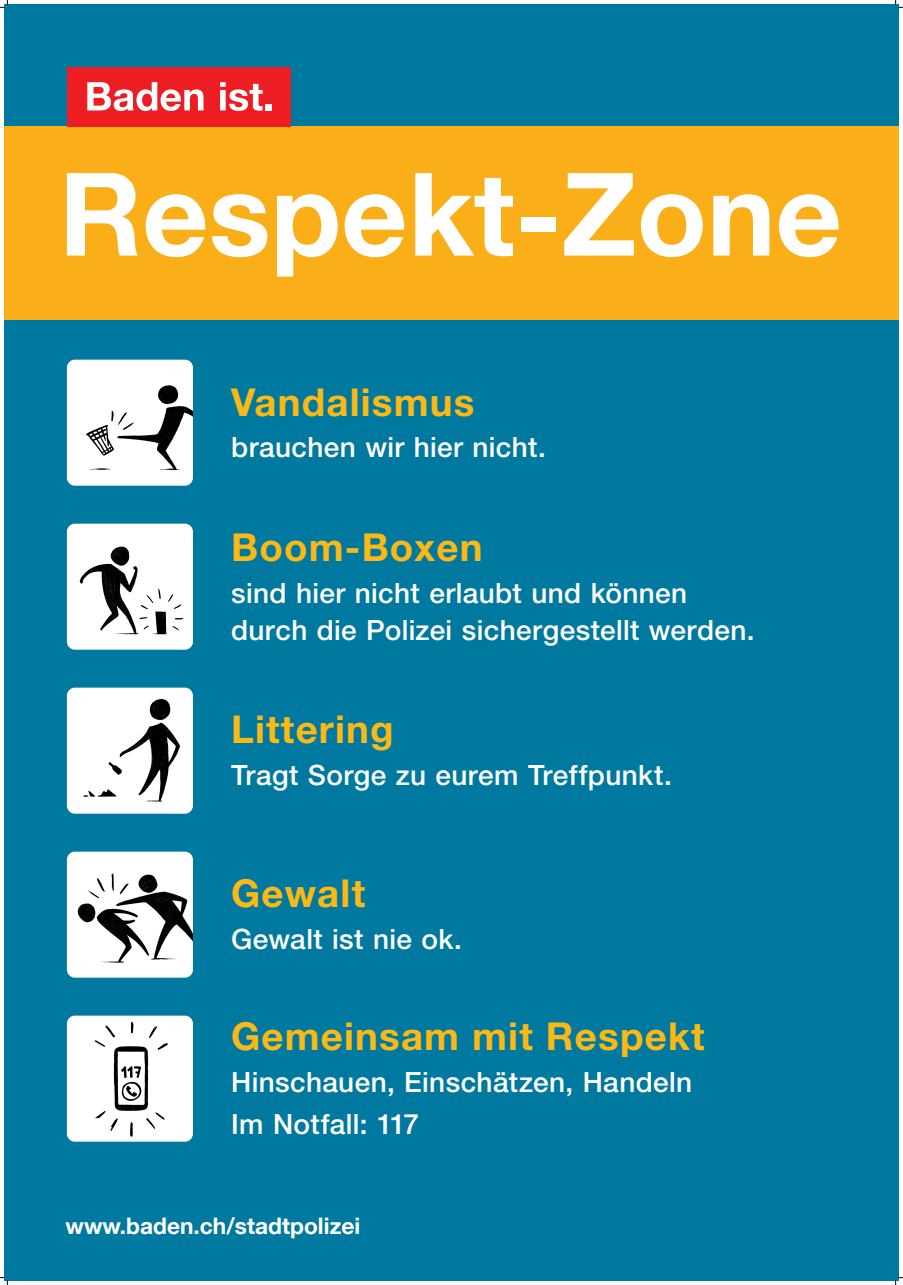
<style>
.page{position:relative;width:903px;height:1285px;background:#fff}
.page>*{position:absolute;margin:0;border:0;box-sizing:border-box;transform-origin:0 0}
.t1{font:700 115.5px "Helvetica Neue LT Std";color:#fff}
.t2{font:700 38.5px "Helvetica Neue LT Std";letter-spacing:.03em;color:#fcb814}
.t3{font:500 28px/36.8px "Helvetica Neue LT Std";letter-spacing:.01em;color:#fff}
.t4{font:700 22.75px "Helvetica Neue LT Com";color:#fff}
</style>
<div class="page">
<div style="left:4px;top:4px;width:894px;height:1276px;background:#0079a0"></div>
<div style="left:4px;top:126px;width:894px;height:193px;background:#faaf18"></div>
<div style="left:67px;top:360px;width:126px;height:126px;background:#fff;border-radius:8px"></div>
<img style="left:86px;top:385px;width:107px;height:85px">
<div style="left:67px;top:524px;width:126px;height:126px;background:#fff;border-radius:8px"></div>
<img style="left:80px;top:546px;width:103px;height:89px">
<div style="left:67px;top:687px;width:126px;height:126px;background:#fff;border-radius:8px"></div>
<img style="left:83px;top:698px;width:97px;height:104px">
<div style="left:67px;top:851px;width:126px;height:126px;background:#fff;border-radius:8px"></div>
<img style="left:77px;top:873px;width:116px;height:90px">
<div style="left:67px;top:1015px;width:126px;height:126px;background:#fff;border-radius:8px"></div>
<img style="left:94px;top:1021px;width:74px;height:116px">
<div style="left:67px;top:67px;width:223px;height:59px;background:#ee1d23"></div>
<svg style="left:87px;top:82px;width:116px;height:29px"></svg>
<svg style="left:220px;top:82px;width:43px;height:29px"></svg>
<div style="left:265px;top:104px;width:7px;height:6px;background:#fff"></div>
<svg style="left:0;top:0;width:8px;height:8px"></svg>
<svg style="left:0;top:1277px;width:8px;height:8px"></svg>
<svg style="left:895px;top:0;width:8px;height:8px"></svg>
<svg style="left:895px;top:1277px;width:8px;height:8px"></svg>
<h1 class="t1" style="left:59px;top:143px;width:784px">Respekt-Zone</h1>
<h2 class="t2" style="left:231px;top:378px;width:245px">Vandalismus</h2>
<p class="t3" style="left:231px;top:429px;width:316px">brauchen wir hier nicht.</p>
<h2 class="t2" style="left:231px;top:523px;width:253px">Boom-Boxen</h2>
<p class="t3" style="left:231px;top:574px;width:525px">sind hier nicht erlaubt und können durch die Polizei sichergestellt werden.</p>
<h2 class="t2" style="left:231px;top:706px;width:164px">Littering</h2>
<p class="t3" style="left:231px;top:756px;width:442px">Tragt Sorge zu eurem Treffpunkt.</p>
<h2 class="t2" style="left:231px;top:869px;width:136px">Gewalt</h2>
<p class="t3" style="left:231px;top:920px;width:232px">Gewalt ist nie ok.</p>
<h2 class="t2" style="left:231px;top:1012px;width:475px">Gemeinsam mit Respekt</h2>
<p class="t3" style="left:231px;top:1060px;width:463px;line-height:41.7px">Hinschauen, Einschätzen, Handeln<br>Im Notfall: 117</p>
<p class="t4" style="left:65px;top:1212px;width:296px">www.baden.ch/stadtpolizei</p>
</div>
